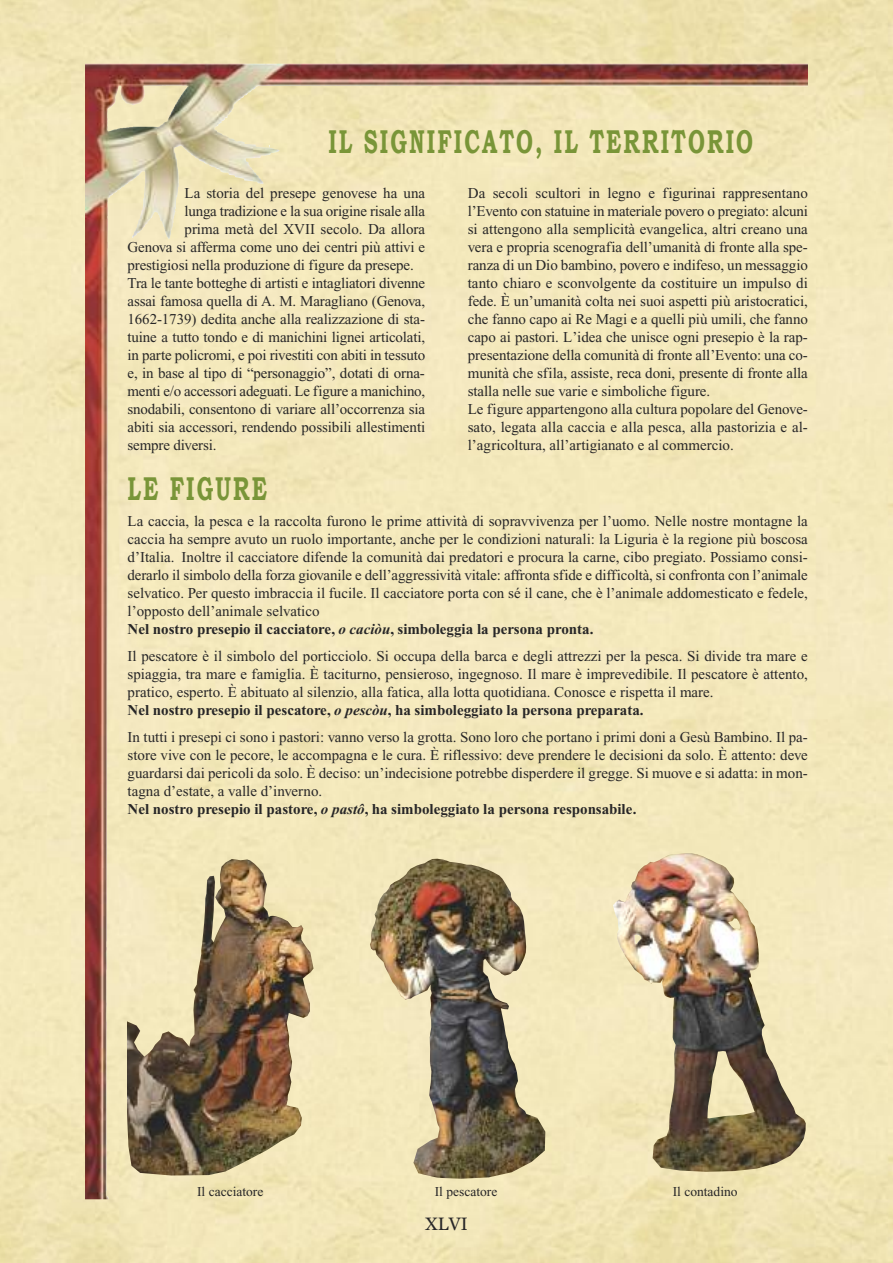
<style>
.page{position:relative;width:893px;height:1263px;background:#fff}
.page>*{position:absolute;margin:0;border:0;box-sizing:border-box;transform-origin:0 0}
.t1{font:700 33px "Bookman Old Style";letter-spacing:.1em;color:#799538;scale:.64 1}
.t2{font:18px "Georgia";color:#272627}
.t3{font:15px/18px "Times New Roman";color:#272627}
.t4{font:13.5px "Times New Roman";color:#272627}
.s1{font-weight:700}
.s2{font-weight:700;font-style:italic}
</style>
<div class="page">
<img style="left:0;top:0;width:893px;height:1263px">
<img style="left:85px;top:64px;width:723px;height:120px">
<img style="left:128px;top:859px;width:186px;height:316px">
<img style="left:370px;top:859px;width:175px;height:320px">
<img style="left:613px;top:853px;width:193px;height:319px">
<h1 class="t1" style="left:328px;top:122px;width:665px">IL SIGNIFICATO, IL TERRITORIO</h1>
<p class="t3" style="left:184px;top:185px;width:242px">La storia del presepe genovese ha una</p>
<p class="t3" style="left:184px;top:203px;width:242px">lunga tradizione e la sua origine risale alla</p>
<p class="t3" style="left:184px;top:221px;width:242px">prima metà del XVII secolo. Da allora</p>
<p class="t3" style="left:128px;top:239px;width:299px">Genova si afferma come uno dei centri più attivi e</p>
<p class="t3" style="left:128px;top:257px;width:288px">prestigiosi nella produzione di figure da presepe.</p>
<p class="t3" style="left:128px;top:275px;width:299px">Tra le tante botteghe di artisti e intagliatori divenne</p>
<p class="t3" style="left:128px;top:293px;width:299px">assai famosa quella di A. M. Maragliano (Genova,</p>
<p class="t3" style="left:128px;top:311px;width:299px">1662-1739) dedita anche alla realizzazione di sta-</p>
<p class="t3" style="left:128px;top:329px;width:299px">tuine a tutto tondo e di manichini lignei articolati,</p>
<p class="t3" style="left:128px;top:347px;width:299px">in parte policromi, e poi rivestiti con abiti in tessuto</p>
<p class="t3" style="left:128px;top:365px;width:299px">e, in base al tipo di “personaggio”, dotati di orna-</p>
<p class="t3" style="left:128px;top:383px;width:299px">menti e/o accessori adeguati. Le figure a manichino,</p>
<p class="t3" style="left:128px;top:401px;width:299px">snodabili, consentono di variare all’occorrenza sia</p>
<p class="t3" style="left:128px;top:419px;width:299px">abiti sia accessori, rendendo possibili allestimenti</p>
<p class="t3" style="left:128px;top:437px;width:90px">sempre diversi.</p>
<p class="t3" style="left:468px;top:185px;width:342px">Da secoli scultori in legno e figurinai rappresentano l’Evento con statuine in materiale povero o pregiato: alcuni si attengono alla semplicità evangelica, altri creano una vera e propria scenografia dell’umanità di fronte alla spe&shy;ranza di un Dio bambino, povero e indifeso, un messaggio tanto chiaro e sconvolgente da costituire un impulso di fede. È un’umanità colta nei suoi aspetti più aristocratici, che fanno capo ai Re Magi e a quelli più umili, che fanno capo ai pastori. L’idea che unisce ogni presepio è la rap&shy;presentazione della comunità di fronte all’Evento: una co&shy;munità che sfila, assiste, reca doni, presente di fronte alla stalla nelle sue varie e simboliche figure.<br>Le figure appartengono alla cultura popolare del Genove&shy;sato, legata alla caccia e alla pesca, alla pastorizia e al&shy;l’agricoltura, all’artigianato e al commercio.</p>
<h1 class="t1" style="left:128px;top:469px;width:219px">LE FIGURE</h1>
<p class="t3" style="left:128px;top:514px;width:682px">La caccia, la pesca e la raccolta furono le prime attività di sopravvivenza per l’uomo. Nelle nostre montagne la caccia ha sempre avuto un ruolo importante, anche per le condizioni naturali: la Liguria è la regione più boscosa d’Italia. Inoltre il cacciatore difende la comunità dai predatori e procura la carne, cibo pregiato. Possiamo consi&shy;derarlo il simbolo della forza giovanile e dell’aggressività vitale: affronta sfide e difficoltà, si confronta con l’animale selvatico. Per questo imbraccia il fucile. Il cacciatore porta con sé il cane, che è l’animale addomesticato e fedele, l’opposto dell’animale selvatico<br><span class="s1">Nel nostro presepio il cacciatore,</span> <span class="s2">o caciòu</span><span class="s1">, simboleggia la persona pronta.</span></p>
<p class="t3" style="left:128px;top:649px;width:682px">Il pescatore è il simbolo del porticciolo. Si occupa della barca e degli attrezzi per la pesca. Si divide tra mare e spiaggia, tra mare e famiglia. È taciturno, pensieroso, ingegnoso. Il mare è imprevedibile. Il pescatore è attento, pratico, esperto. È abituato al silenzio, alla fatica, alla lotta quotidiana. Conosce e rispetta il mare.<br><span class="s1">Nel nostro presepio il pescatore,</span> <span class="s2">o pescòu</span><span class="s1">, ha simboleggiato la persona preparata.</span></p>
<p class="t3" style="left:128px;top:730px;width:682px">In tutti i presepi ci sono i pastori: vanno verso la grotta. Sono loro che portano i primi doni a Gesù Bambino. Il pa&shy;store vive con le pecore, le accompagna e le cura. È riflessivo: deve prendere le decisioni da solo. È attento: deve guardarsi dai pericoli da solo. È deciso: un’indecisione potrebbe disperdere il gregge. Si muove e si adatta: in mon&shy;tagna d’estate, a valle d’inverno.<br><span class="s1">Nel nostro presepio il pastore,</span> <span class="s2">o pastô</span><span class="s1">, ha simboleggiato la persona responsabile.</span></p>
<p class="t4" style="left:197px;top:1187px;width:68px">Il cacciatore</p>
<p class="t4" style="left:435px;top:1187px;width:64px">Il pescatore</p>
<p class="t4" style="left:673px;top:1187px;width:66px">Il contadino</p>
<p class="t2" style="left:425px;top:1213px;width:44px">XLVI</p>
</div>
